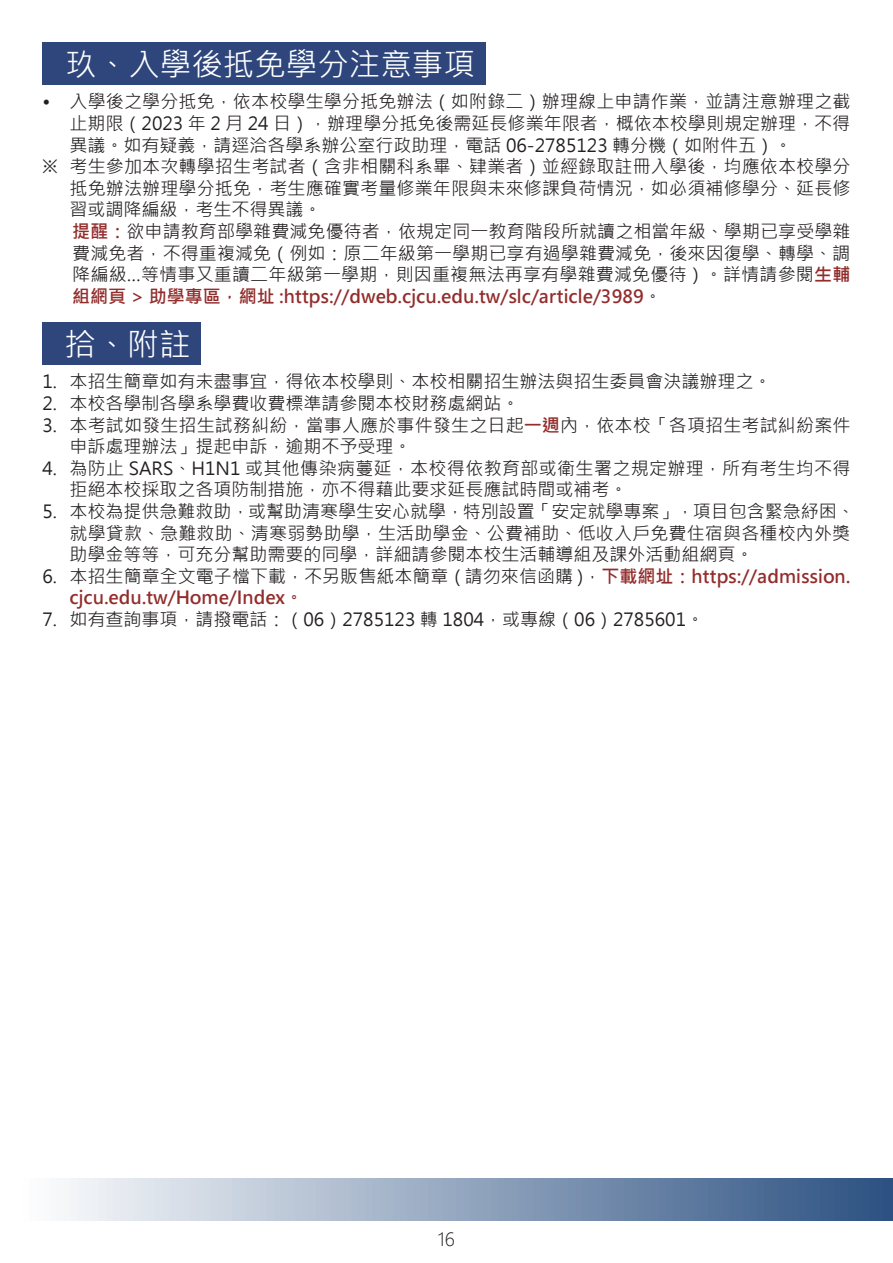
<style>
.page{position:relative;width:893px;height:1263px;background:#fff}
.page>*{position:absolute;margin:0;border:0;box-sizing:border-box;transform-origin:0 0}
.目錄{font:31.5px "Microsoft Jheng Hei";color:#fff}
.表格{font:18px/21.6px "Microsoft Jheng Hei";color:#231f20;text-align:justify}
.t1{font:700 18px/21.6px "Microsoft Jheng Hei";color:#922d2c}
.t2{font:300 18px "Microsoft Jheng Hei";color:#231f20}
.s1{font-weight:700;color:#922d2c}
.s2{font-weight:400;color:#231f20}
</style>
<div class="page">
<div style="left:0;top:1178px;width:893px;height:42px;background:linear-gradient(to right,#fff,#2b5081)"></div>
<div style="left:43px;top:43px;width:443px;height:42px;background:#2e467c"></div>
<div style="left:43px;top:323px;width:158px;height:42px;background:#2e467c"></div>
<p class="目錄" style="left:65px;top:45px;width:411px">玖、入學後抵免學分注意事項</p>
<p class="表格" style="left:70px;top:91px;width:783px;text-indent:-27px">• 入學後之學分抵免，依本校學生學分抵免辦法（如附錄二）辦理線上申請作業，並請注意辦理之截止期限（2023 年 2 月 24 日），辦理學分抵免後需延長修業年限者，概依本校學則規定辦理，不得異議。如有疑義，請逕洽各學系辦公室行政助理，電話 06-2785123 轉分機（如附件五）。</p>
<p class="表格" style="left:70px;top:156px;width:783px;text-indent:-27px">※ 考生參加本次轉學招生考試者（含非相關科系畢、肄業者）並經錄取註冊入學後，均應依本校學分抵免辦法辦理學分抵免，考生應確實考量修業年限與未來修課負荷情況，如必須補修學分、延長修習或調降編級，考生不得異議。</p>
<p class="表格" style="left:72px;top:220px;width:780px"><span class="s1">提醒：</span>欲申請教育部學雜費減免優待者，依規定同一教育階段所就讀之相當年級、學期已享受學雜費減免者，不得重複減免（例如：原二年級第一學期已享有過學雜費減免，後來因復學、轉學、調降編級…等情事又重讀二年級第一學期，則因重複無法再享有學雜費減免優待）。詳情請參閱<span class="s1">生輔組網頁 &gt; 助學專區，網址 :https://dweb.cjcu.edu.tw/slc/article/3989</span>。</p>
<p class="目錄" style="left:65px;top:325px;width:127px">拾、附註</p>
<p class="表格" style="left:43px;top:371px;width:730px">1. 本招生簡章如有未盡事宜，得依本校學則、本校相關招生辦法與招生委員會決議辦理之。</p>
<p class="表格" style="left:43px;top:393px;width:479px">2. 本校各學制各學系學費收費標準請參閱本校財務處網站。</p>
<p class="表格" style="left:70px;top:414px;width:782px;text-indent:-27px">3. 本考試如發生招生試務糾紛，當事人應於事件發生之日起<span class="s1">一週</span>內，依本校「各項招生考試糾紛案件申訴處理辦法」提起申訴，逾期不予受理。</p>
<p class="表格" style="left:70px;top:457px;width:782px;text-indent:-27px">4. 為防止 SARS、H1N1 或其他傳染病蔓延，本校得依教育部或衛生署之規定辦理，所有考生均不得拒絕本校採取之各項防制措施，亦不得藉此要求延長應試時間或補考。</p>
<p class="表格" style="left:70px;top:501px;width:787px;text-align:left;text-indent:-27px">5. 本校為提供急難救助，或幫助清寒學生安心就學，特別設置「安定就學專案」，項目包含緊急紓困、就學貸款、急難救助、清寒弱勢助學，生活助學金、公費補助、低收入戶免費住宿與各種校內外獎助學金等等，可充分幫助需要的同學，詳細請參閱本校生活輔導組及課外活動組網頁。</p>
<p class="t1" style="left:70px;top:565px;width:782px;text-indent:-27px"><span class="s2">6. 本招生簡章全文電子檔下載，不另販售紙本簡章 ( 請勿來信函購 )，</span>下載網址：https://admission. cjcu.edu.tw/Home/Index。</p>
<p class="表格" style="left:43px;top:609px;width:663px">7. 如有查詢事項，請撥電話：（06）2785123 轉 1804，或專線（06）2785601。</p>
<p class="t2" style="left:438px;top:1227px;width:19px">16</p>
</div>
